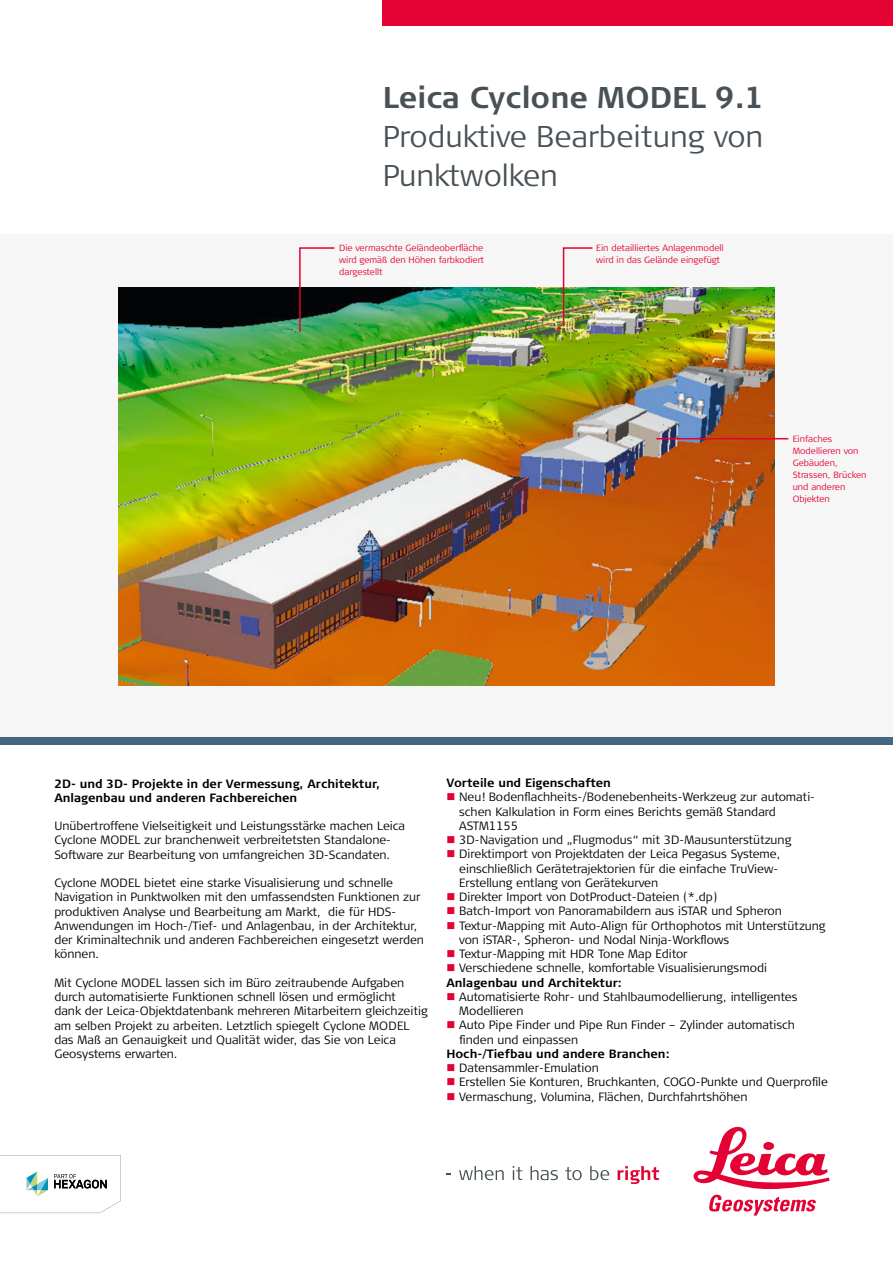
<style>
.page{position:relative;width:893px;height:1263px;background:#fff}
.page>*{position:absolute;margin:0;border:0;box-sizing:border-box;transform-origin:0 0}
.t1{font:300 30px/39px "Signa Column";color:#485156}
.t2{font:700 30px "Signa Column";color:#485156}
.t3{font:300 12px/14.2px "Signa Column";color:#000}
.t4{font:700 12px/14.2px "Signa Column";color:#000}
.t5{font:300 9px/12px "Signa Column";color:#e40134}
.s1{color:#e40134}
.s2{font-weight:700}
</style>
<div class="page">
<div style="left:383px;top:0;width:510px;height:26px;background:#e40134"></div>
<svg style="left:459px;top:1166px;width:45px;height:14px"></svg>
<svg style="left:513px;top:1166px;width:9px;height:14px"></svg>
<svg style="left:531px;top:1166px;width:27px;height:14px"></svg>
<svg style="left:565px;top:1167px;width:17px;height:13px"></svg>
<svg style="left:590px;top:1166px;width:19px;height:14px"></svg>
<svg style="left:618px;top:1166px;width:41px;height:18px"></svg>
<svg style="left:693px;top:1127px;width:136px;height:62px"></svg>
<svg style="left:709px;top:1195px;width:107px;height:20px"></svg>
<div style="left:0;top:234px;width:893px;height:502px;background:#f6f6f6"></div>
<div style="left:0;top:736px;width:893px;height:8px;background:#436880"></div>
<img style="left:119px;top:287px;width:655px;height:398px">
<img style="left:562px;top:247px;width:32px;height:81px">
<hr style="left:656px;top:438px;width:132px;height:1px;background:#e40134">
<svg style="left:298px;top:247px;width:38px;height:87px"></svg>
<svg style="left:0;top:1155px;width:121px;height:58px"></svg>
<h1 class="t2" style="left:383px;top:79px;width:383px">Leica Cyclone MODEL 9.1</h1>
<h1 class="t1" style="left:383px;top:118px;width:382px">Produktive Bearbeitung von<br>Punktwolken</h1>
<p class="t5" style="left:339px;top:242px;width:147px;text-align:justify">Die vermaschte Geländeoberfläche wird gemäß den Höhen farbkodiert dargestellt</p>
<p class="t5" style="left:596px;top:242px;width:129px">Ein detailliertes Anlagenmodell wird in das Gelände eingefügt</p>
<p class="t5" style="left:793px;top:433px;width:75px">Einfaches<br>Modellieren von<br>Gebäuden,<br>Strassen, Brücken und anderen<br>Objekten</p>
<p class="t4" style="left:54px;top:776px;width:327px">2D- und 3D- Projekte in der Vermessung, Architektur,<br>Anlagenbau und anderen Fachbereichen</p>
<p class="t3" style="left:54px;top:819px;width:352px">Unübertroffene Vielseitigkeit und Leistungsstärke machen Leica<br>Cyclone MODEL zur branchenweit verbreitetsten Standalone-<br>Software zur Bearbeitung von umfangreichen 3D-Scandaten.</p>
<p class="t3" style="left:54px;top:876px;width:371px">Cyclone MODEL bietet eine starke Visualisierung und schnelle Navigation in Punktwolken mit den umfassendsten Funktionen zur produktiven Analyse und Bearbeitung am Markt, die für HDS-Anwendungen im Hoch-/Tief- und Anlagenbau, in der Architektur, der Kriminaltechnik und anderen Fachbereichen eingesetzt werden können.</p>
<p class="t3" style="left:54px;top:976px;width:375px">Mit Cyclone MODEL lassen sich im Büro zeitraubende Aufgaben durch automatisierte Funktionen schnell lösen und ermöglicht<br>dank der Leica-Objektdatenbank mehreren Mitarbeitern gleichzeitig am selben Projekt zu arbeiten. Letztlich spiegelt Cyclone MODEL das Maß an Genauigkeit und Qualität wider, das Sie von Leica Geosystems erwarten.</p>
<p class="t4" style="left:446px;top:776px;width:166px">Vorteile und Eigenschaften</p>
<p class="t3" style="left:459px;top:790px;width:357px;text-indent:-13px"><span class="s1">■</span> Neu! Bodenflachheits-/Bodenebenheits-Werkzeug zur automati&shy;schen Kalkulation in Form eines Berichts gemäß Standard<br>ASTM1155</p>
<p class="t3" style="left:446px;top:833px;width:346px"><span class="s1">■</span> 3D-Navigation und „Flugmodus“ mit 3D-Mausunterstützung</p>
<p class="t3" style="left:459px;top:847px;width:323px;text-indent:-13px"><span class="s1">■</span> Direktimport von Projektdaten der Leica Pegasus Systeme, einschließlich Gerätetrajektorien für die einfache TruView-<br>Erstellung entlang von Gerätekurven</p>
<p class="t3" style="left:446px;top:890px;width:272px"><span class="s1">■</span> Direkter Import von DotProduct-Dateien (*.dp)</p>
<p class="t3" style="left:446px;top:904px;width:337px"><span class="s1">■</span> Batch-Import von Panoramabildern aus iSTAR und Spheron</p>
<p class="t3" style="left:459px;top:918px;width:368px;text-indent:-13px"><span class="s1">■</span> Textur-Mapping mit Auto-Align für Orthophotos mit Unterstützung von iSTAR-, Spheron- und Nodal Ninja-Workflows</p>
<p class="t3" style="left:446px;top:947px;width:243px"><span class="s1">■</span> Textur-Mapping mit HDR Tone Map Editor</p>
<p class="t3" style="left:446px;top:961px;width:322px"><span class="s1">■</span> Verschiedene schnelle, komfortable Visualisierungsmodi<br><span class="s2">Anlagenbau und Architektur:</span></p>
<p class="t3" style="left:459px;top:990px;width:340px;text-indent:-13px"><span class="s1">■</span> Automatisierte Rohr- und Stahlbaumodellierung, intelligentes<br>Modellieren</p>
<p class="t3" style="left:459px;top:1018px;width:337px;text-indent:-13px"><span class="s1">■</span> Auto Pipe Finder und Pipe Run Finder – Zylinder automatisch finden und einpassen</p>
<p class="t4" style="left:446px;top:1047px;width:225px">Hoch-/Tiefbau und andere Branchen:</p>
<p class="t3" style="left:446px;top:1061px;width:154px"><span class="s1">■</span> Datensammler-Emulation</p>
<p class="t3" style="left:446px;top:1075px;width:383px"><span class="s1">■</span> Erstellen Sie Konturen, Bruchkanten, COGO-Punkte und Querprofile</p>
<p class="t3" style="left:446px;top:1089px;width:303px"><span class="s1">■</span> Vermaschung, Volumina, Flächen, Durchfahrtshöhen</p>
</div>
